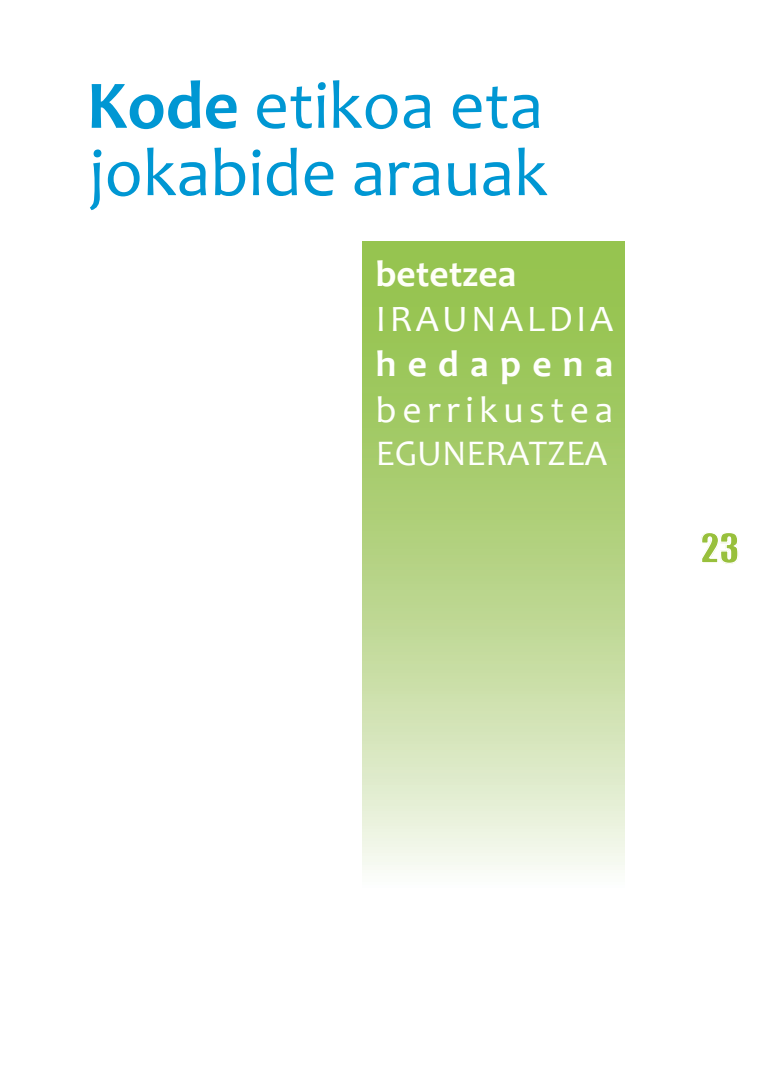
<style>
.page{position:relative;width:780px;height:1088px;background:#fff}
.page>*{position:absolute;margin:0;border:0;box-sizing:border-box;transform-origin:0 0}
.t1{font:68.75px "Candara";color:#0097d3}
.t2{font:37.5px "Candara";letter-spacing:.155em;color:#fffffd}
.t3{font:37.5px "Candara";letter-spacing:.095em;color:#fffffd}
.t4{font:700 37.5px "Candara";color:#fffff8}
.t5{font:700 37.5px "Candara";letter-spacing:.3em;color:#fffffd}
.t6{font:37.5px "Impact";color:#98c03c}
.t7{font:36.25px "Candara";color:#fffffd}
.s1{font-weight:700}
</style>
<div class="page">
<svg style="left:362px;top:242px;width:262px;height:628px;background:#b9d68b"></svg>
<p class="t1" style="left:87px;top:62px;width:458px"><span class="s1">Kode</span> etikoa eta</p>
<p class="t1" style="left:89px;top:130px;width:459px">jokabide arauak</p>
<p class="t4" style="left:376px;top:251px;width:142px">betetzea</p>
<p class="t3" style="left:376px;top:296px;width:239px">IRAUNALDIA</p>
<p class="t5" style="left:376px;top:341px;width:239px">hedapena</p>
<p class="t2" style="left:376px;top:386px;width:239px">berrikustea</p>
<p class="t7" style="left:376px;top:430px;width:233px">EGUNERATZEA</p>
<p class="t6" style="left:700px;top:519px;width:40px">23</p>
</div>
